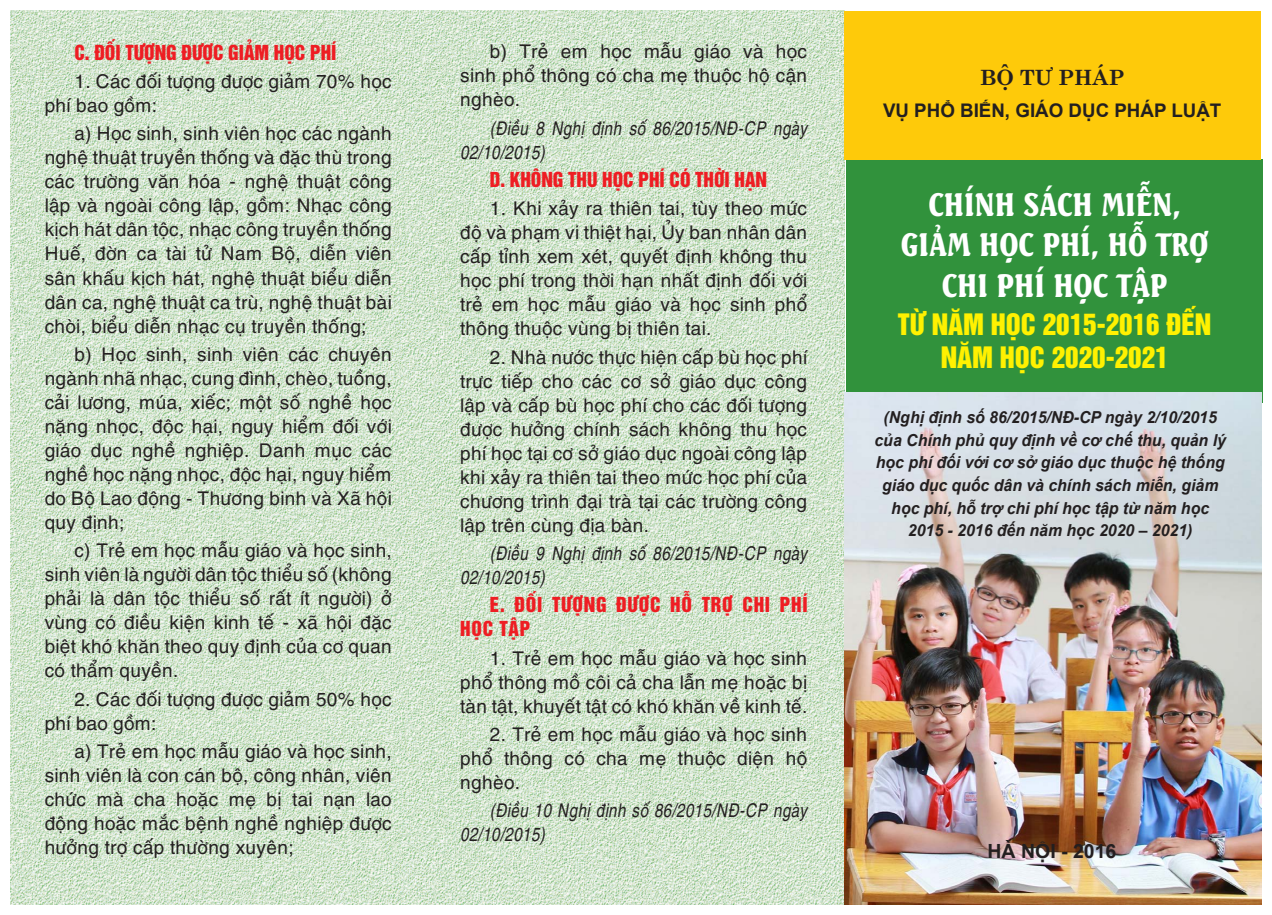
<style>
.page{position:relative;width:1272px;height:915px;background:#fff}
.page>*{position:absolute;margin:0;border:0;box-sizing:border-box;transform-origin:0 0}
.t1{font:700 31.5px/40.5px "UTM Seagull";color:#fff;text-align:center;scale:.9 1}
.t2{font:27px/32.4px "UTM Helvet Ins";color:#fff101;text-align:center}
.t3{font:700 21px "UTM Centur";color:#231f20}
.t4{font:700 19.5px "Arial";color:#231f20}
.t5{font:18.9px/24px "UTM Helve";letter-spacing:-.005em;color:#231f20;text-align:justify}
.t6{font:italic 18.9px/24px "UTM Helve";color:#231f20;scale:.8 1}
.t7{font:18.9px "UTM Helvet Ins";color:#ee1d23}
.t8{font:18.9px/24px "UTM Helvet Ins";letter-spacing:.04em;color:#ee1d23}
.t9{font:700 18.75px "Arial";color:#231f20}
.t10{font:italic 700 16.5px/22.5px "Arial";color:#231f20;text-align:center;scale:.96 1}
</style>
<div class="page">
<img style="left:11px;top:11px;width:833px;height:893px">
<div style="left:846px;top:159px;width:417px;height:244px;background:#31923c"></div>
<img style="left:844px;top:393px;width:417px;height:511px">
<div style="left:844px;top:11px;width:417px;height:148px;background:#feca0a"></div>
<p class="t7" style="left:74px;top:37px;width:263px">C. ĐỐI TƯỢNG ĐƯỢC GIẢM HỌC PHÍ</p>
<p class="t5" style="left:45px;top:67px;width:349px;text-indent:30px">1. Các đối tượng được giảm 70% học phí bao gồm:</p>
<p class="t5" style="left:45px;top:120px;width:349px;text-indent:30px">a) Học sinh, sinh viên học các ngành nghệ thuật truyền thống và đặc thù trong các trường văn hóa - nghệ thuật công lập và ngoài công lập, gồm: Nhạc công kịch hát dân tộc, nhạc công truyền thống Huế, đờn ca tài tử Nam Bộ, diễn viên sân khấu kịch hát, nghệ thuật biểu diễn dân ca, nghệ thuật ca trù, nghệ thuật bài chòi, biểu diễn nhạc cụ truyền thống;</p>
<p class="t5" style="left:45px;top:340px;width:349px;text-indent:30px">b) Học sinh, sinh viên các chuyên ngành nhã nhạc, cung đình, chèo, tuồng, cải lương, múa, xiếc; một số nghề học nặng nhọc, độc hại, nguy hiểm đối với giáo dục nghề nghiệp. Danh mục các nghề học nặng nhọc, độc hại, nguy hiểm do Bộ Lao động - Thương binh và Xã hội quy định;</p>
<p class="t5" style="left:45px;top:536px;width:349px;text-indent:30px">c) Trẻ em học mẫu giáo và học sinh, sinh viên là người dân tộc thiểu số (không phải là dân tộc thiểu số rất ít người) ở vùng có điều kiện kinh tế - xã hội đặc biệt khó khăn theo quy định của cơ quan có thẩm quyền.</p>
<p class="t5" style="left:45px;top:684px;width:349px;text-indent:30px">2. Các đối tượng được giảm 50% học phí bao gồm:</p>
<p class="t5" style="left:45px;top:737px;width:349px;text-indent:30px">a) Trẻ em học mẫu giáo và học sinh, sinh viên là con cán bộ, công nhân, viên chức mà cha hoặc mẹ bị tai nạn lao động hoặc mắc bệnh nghề nghiệp được hưởng trợ cấp thường xuyên;</p>
<p class="t5" style="left:460px;top:38px;width:349px;text-indent:30px">b) Trẻ em học mẫu giáo và học sinh phổ thông có cha mẹ thuộc hộ cận nghèo.</p>
<p class="t6" style="left:460px;top:114px;width:436px;text-indent:30px">(Điều 8 Nghị định số 86/2015/NĐ-CP ngày<br>02/10/2015)</p>
<p class="t7" style="left:490px;top:164px;width:279px">D. KHÔNG THU HỌC PHÍ CÓ THỜI HẠN</p>
<p class="t5" style="left:460px;top:194px;width:349px;text-indent:30px">1. Khi xảy ra thiên tai, tùy theo mức độ và phạm vi thiệt hại, Ủy ban nhân dân cấp tỉnh xem xét, quyết định không thu học phí trong thời hạn nhất định đối với trẻ em học mẫu giáo và học sinh phổ thông thuộc vùng bị thiên tai.</p>
<p class="t5" style="left:460px;top:343px;width:349px;text-indent:30px">2. Nhà nước thực hiện cấp bù học phí trực tiếp cho các cơ sở giáo dục công lập và cấp bù học phí cho các đối tượng được hưởng chính sách không thu học phí học tại cơ sở giáo dục ngoài công lập khi xảy ra thiên tai theo mức học phí của chương trình đại trà tại các trường công lập trên cùng địa bàn.</p>
<p class="t6" style="left:460px;top:539px;width:436px;text-indent:30px">(Điều 9 Nghị định số 86/2015/NĐ-CP ngày<br>02/10/2015)</p>
<p class="t8" style="left:460px;top:591px;width:349px;text-indent:30px">E. ĐỐI TƯỢNG ĐƯỢC HỖ TRỢ CHI PHÍ<br>HỌC TẬP</p>
<p class="t5" style="left:460px;top:643px;width:349px;text-indent:30px">1. Trẻ em học mẫu giáo và học sinh phổ thông mồ côi cả cha lẫn mẹ hoặc bị tàn tật, khuyết tật có khó khăn về kinh tế.</p>
<p class="t5" style="left:460px;top:720px;width:349px;text-indent:30px">2. Trẻ em học mẫu giáo và học sinh phổ thông có cha mẹ thuộc diện hộ nghèo.</p>
<p class="t6" style="left:460px;top:796px;width:436px;text-indent:30px">(Điều 10 Nghị định số 86/2015/NĐ-CP ngày<br>02/10/2015)</p>
<p class="t3" style="left:980px;top:59px;width:146px">BỘ TƯ PHÁP</p>
<p class="t9" style="left:883px;top:98px;width:340px">VỤ PHỔ BIẾN, GIÁO DỤC PHÁP LUẬT</p>
<p class="t1" style="left:900px;top:181px;width:344px">CHÍNH SÁCH MIỄN,<br>GIẢM HỌC PHÍ, HỖ TRỢ<br>CHI PHÍ HỌC TẬP</p>
<p class="t2" style="left:898px;top:306px;width:315px">TỪ NĂM HỌC 2015-2016 ĐẾN<br>NĂM HỌC 2020-2021</p>
<p class="t10" style="left:874px;top:407px;width:367px">(Nghị định số 86/2015/NĐ-CP ngày 2/10/2015 của Chính phủ quy định về cơ chế thu, quản lý học phí đối với cơ sở giáo dục thuộc hệ thống giáo dục quốc dân và chính sách miễn, giảm học phí, hỗ trợ chi phí học tập từ năm học 2015 - 2016 đến năm học 2020 – 2021)</p>
<p class="t4" style="left:987px;top:838px;width:130px">HÀ NỘI - 2016</p>
</div>
